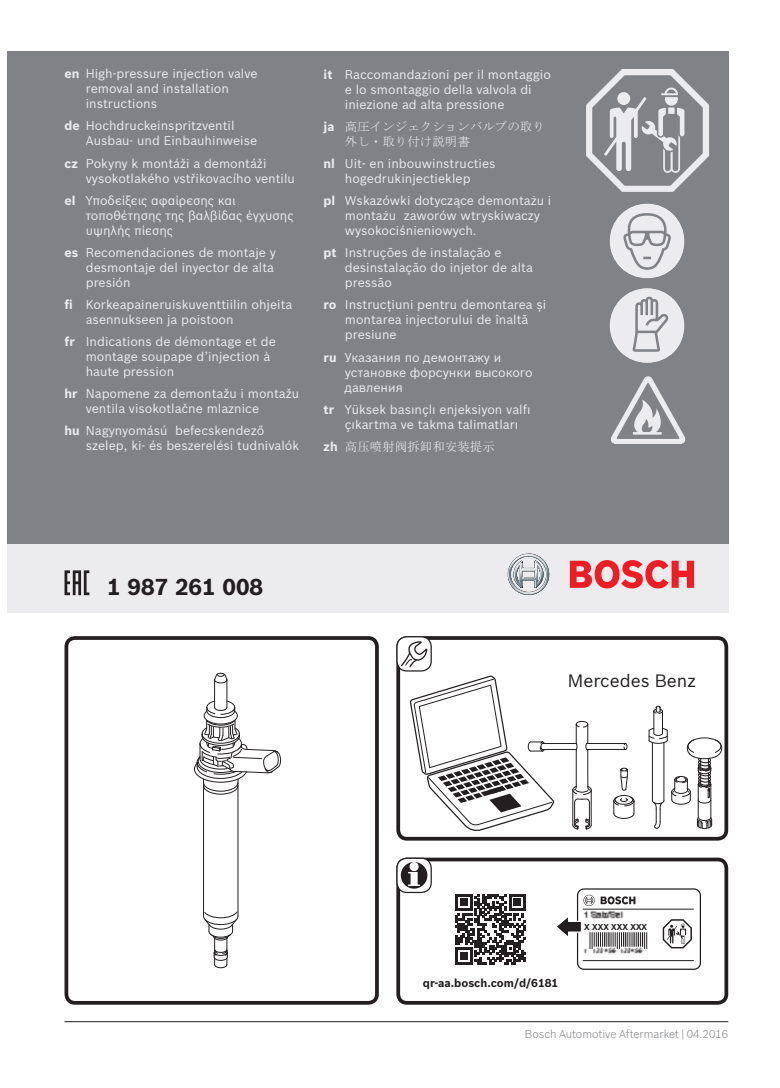
<style>
.page{position:relative;width:780px;height:1088px;background:#fff}
.page>*{position:absolute;margin:0;border:0;box-sizing:border-box;transform-origin:0 0}
.t1{font:700 22.5px "Bosch Sans";color:#231f20}
.t2{font:17.5px "Bosch Sans";color:#231f20}
.t3{font:12.5px/15px "Bosch Sans";color:#ececee}
.t4{font:12.5px/15px "MS Mincho";color:#ececee}
.t5{font:12.5px "Sim Sun";color:#ececee}
.t6{font:300 11.25px "Bosch Sans";color:#808285}
.t7{font:700 11.25px "Bosch Sans";color:#231f20}
.t8{font:700 8.38px "Arial";color:#231f20}
.s1{font-weight:700}
.s2{font-family:"Bosch Sans";font-weight:700}
</style>
<div class="page">
<div style="left:7px;top:52px;width:721px;height:492px;background:#808285"></div>
<div style="left:7px;top:544px;width:721px;height:68px;background:#ececee"></div>
<svg style="left:507px;top:553px;width:42px;height:42px"></svg>
<svg style="left:570px;top:560px;width:124px;height:28px"></svg>
<svg style="left:586px;top:69px;width:123px;height:123px"></svg>
<svg style="left:609px;top:204px;width:75px;height:74px"></svg>
<svg style="left:609px;top:288px;width:75px;height:75px"></svg>
<svg style="left:611px;top:376px;width:74px;height:68px"></svg>
<svg style="left:64px;top:570px;width:25px;height:25px"></svg>
<hr style="left:64px;top:1021px;width:664px;height:1px;background:#231f20">
<svg style="left:194px;top:672px;width:87px;height:296px"></svg>
<div style="left:64px;top:636px;width:315px;height:369px;border:4px solid #231f20;border-radius:9px"></div>
<svg style="left:648px;top:705px;width:75px;height:124px"></svg>
<svg style="left:410px;top:675px;width:224px;height:156px"></svg>
<hr style="left:587px;top:750px;width:1px;height:36px;background:#231f20">
<hr style="left:576px;top:750px;width:1px;height:36px;background:#231f20">
<div style="left:396px;top:636px;width:332px;height:204px;border:4px solid #231f20;border-radius:9px"></div>
<div style="left:396px;top:857px;width:332px;height:148px;border:4px solid #231f20;border-radius:9px"></div>
<div style="left:397px;top:637px;width:34px;height:34px;background:#fff;border-radius:10px"></div>
<svg style="left:401px;top:641px;width:26px;height:26px"></svg>
<div style="left:396px;top:636px;width:36px;height:35px;border:1px solid #231f20;border-radius:10px"></div>
<svg style="left:397px;top:858px;width:34px;height:34px"></svg>
<svg style="left:401px;top:862px;width:26px;height:26px"></svg>
<div style="left:396px;top:857px;width:36px;height:36px;border:1px solid #231f20;border-radius:10px"></div>
<svg style="left:455px;top:894px;width:71px;height:70px"></svg>
<svg style="left:557px;top:888px;width:144px;height:82px"></svg>
<p class="t3" style="left:86px;top:66px;width:173px;text-indent:-21px"><span class="s1">en</span> High-pressure injection valve removal and installation instructions</p>
<p class="t3" style="left:86px;top:118px;width:173px;text-indent:-21px"><span class="s1">de</span> Hochdruckeinspritzventil<br>Ausbau- und Einbauhinweise</p>
<p class="t3" style="left:86px;top:155px;width:211px;text-indent:-21px"><span class="s1">cz</span> Pokyny k montáži a demontáži vysokotlakého vstřikovacího ventilu</p>
<p class="t3" style="left:86px;top:192px;width:209px;text-indent:-21px"><span class="s1">el</span> Υποδείξεις αφαίρεσης και τοποθέτησης της βαλβίδας έγχυσης υψηλής πίεσης</p>
<p class="t3" style="left:86px;top:245px;width:192px;text-indent:-21px"><span class="s1">es</span> Recomendaciones de montaje y desmontaje del inyector de alta presión</p>
<p class="t3" style="left:86px;top:297px;width:208px;text-indent:-21px"><span class="s1">fi</span> Korkeapaineruiskuventtiilin ohjeita asennukseen ja poistoon</p>
<p class="t3" style="left:86px;top:334px;width:191px;text-indent:-21px"><span class="s1">fr</span> Indications de démontage et de montage soupape d’injection à haute pression</p>
<p class="t3" style="left:86px;top:386px;width:215px;text-indent:-21px"><span class="s1">hr</span> Napomene za demontažu i montažu ventila visokotlačne mlaznice</p>
<p class="t3" style="left:86px;top:423px;width:215px;text-indent:-21px"><span class="s1">hu</span> Nagynyomású befecskendező szelep, ki- és beszerelési tudnivalók</p>
<p class="t3" style="left:345px;top:67px;width:207px;text-indent:-21px"><span class="s1">it</span> Raccomandazioni per il montaggio e lo smontaggio della valvola di iniezione ad alta pressione</p>
<p class="t4" style="left:345px;top:119px;width:202px;text-indent:-21px"><span class="s2">ja</span> 高圧インジェクションバルブの取り外し・取り付け説明書</p>
<p class="t3" style="left:323px;top:156px;width:173px;text-align:center"><span class="s1">nl</span> Uit- en inbouwinstructies hogedrukinjectieklep</p>
<p class="t3" style="left:345px;top:193px;width:208px;text-indent:-21px"><span class="s1">pl</span> Wskazówki dotyczące demontażu i montażu zaworów wtryskiwaczy wysokociśnieniowych.</p>
<p class="t3" style="left:345px;top:245px;width:189px;text-indent:-21px"><span class="s1">pt</span> Instruções de instalação e desinstalação do injetor de alta pressão</p>
<p class="t3" style="left:345px;top:297px;width:203px;text-indent:-21px"><span class="s1">ro</span> Instrucţiuni pentru demontarea și montarea injectorului de înaltă presiune</p>
<p class="t3" style="left:345px;top:349px;width:189px;text-indent:-21px"><span class="s1">ru</span> Указания по демонтажу и установке форсунки высокого давления</p>
<p class="t3" style="left:345px;top:401px;width:187px;text-indent:-21px"><span class="s1">tr</span> Yüksek basınçlı enjeksiyon valfı çıkartma ve takma talimatları</p>
<p class="t5" style="left:323px;top:440px;width:173px"><span class="s2">zh</span> 高压喷射阀拆卸和安装提示</p>
<h1 class="t1" style="left:107px;top:573px;width:157px">1 987 261 008</h1>
<h2 class="t2" style="left:568px;top:670px;width:129px">Mercedes Benz</h2>
<p class="t7" style="left:423px;top:976px;width:137px">qr-aa.bosch.com/d/6181</p>
<p class="t8" style="left:584px;top:921px;width:65px">X XXX XXX XXX</p>
<p class="t6" style="left:525px;top:1027px;width:205px">Bosch Automotive Aftermarket | 04.2016</p>
</div>
